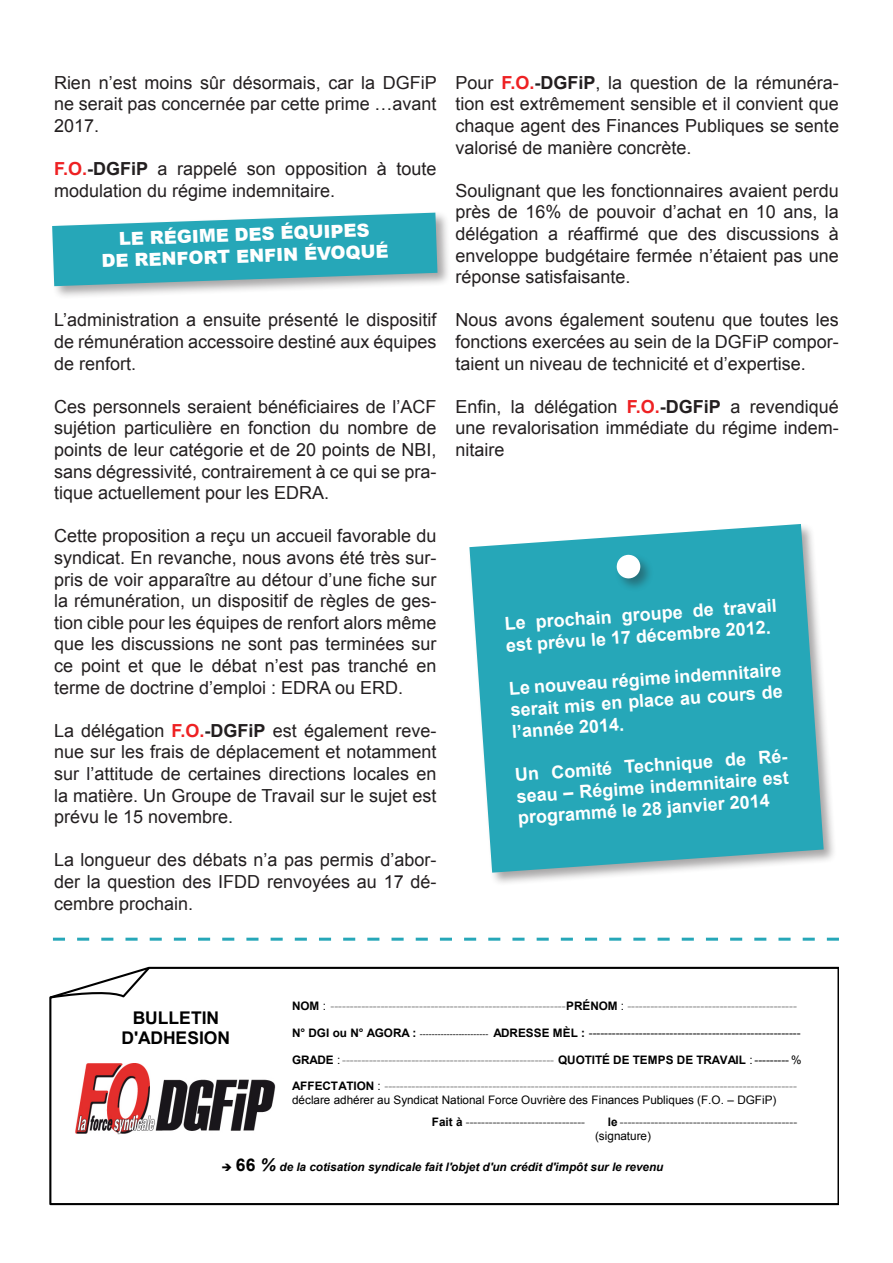
<style>
.page{position:relative;width:893px;height:1263px;background:#fff}
.page>*{position:absolute;margin:0;border:0;box-sizing:border-box;transform-origin:0 0}
.t1{font:18px/21.6px "Arial";color:#231f20;text-align:justify}
.t2{font:700 18px/21.6px "Arial";color:#fff}
.t3{font:900 18px "Arial";color:#fff}
.t4{font:700 17.55px/20.1px "Arial";color:#000;text-align:center}
.t5{font:11.7px/13.6px "Arial";letter-spacing:-.005em;color:#808080}
.t6{font:11.7px "Arial";color:#000}
.t7{font:700 11.7px/13.5px "Arial";letter-spacing:.005em;color:#808080}
.t8{font:italic 700 11.7px "Arial";color:#000}
.s1{font-weight:700;color:#ee2123}
.s2{font-weight:700}
.s3{font-weight:700;color:#000}
.s4{color:#000}
.s5{font-size:8.7px}
.s6{font-weight:400;color:#000}
.s7{font-style:normal;font-size:17.55px}
.s8{font-size:17.55px}
</style>
<div class="page">
<div style="left:50px;top:211px;width:402px;height:89px;background:#231f20;opacity:.4"></div>
<svg style="left:52px;top:213px;width:385px;height:73px;background:#49b2c0"></svg>
<div style="left:468px;top:522px;width:370px;height:364px;background:#231f20;opacity:.4"></div>
<svg style="left:469px;top:524px;width:355px;height:349px;background:#3eafbe"></svg>
<div style="left:615px;top:553px;width:39px;height:39px;background:#231f20;opacity:.4"></div>
<svg style="left:616px;top:554px;width:25px;height:25px"></svg>
<svg style="left:49px;top:967px;width:790px;height:239px"></svg>
<svg style="left:49px;top:967px;width:103px;height:33px"></svg>
<img style="left:76px;top:1064px;width:200px;height:71px">
<svg style="left:53px;top:938px;width:786px;height:3px"></svg>
<p class="t1" style="left:54px;top:72px;width:384px">Rien n’est moins sûr désormais, car la DGFiP ne serait pas concernée par cette prime …avant 2017.</p>
<p class="t1" style="left:54px;top:158px;width:384px"><span class="s1">F.O.</span><span class="s2">-DGFiP</span> a rappelé son opposition à toute modulation du régime indemnitaire.</p>
<p class="t3" style="left:118px;top:226px;width:252px;rotate:-2deg">LE RÉGIME DES ÉQUIPES</p>
<p class="t3" style="left:101px;top:248px;width:289px;rotate:-2deg">DE RENFORT ENFIN ÉVOQUÉ</p>
<p class="t1" style="left:54px;top:309px;width:384px">L’administration a ensuite présenté le dispositif de rémunération accessoire destiné aux équipes de renfort.</p>
<p class="t1" style="left:54px;top:396px;width:384px">Ces personnels seraient bénéficiaires de l’ACF sujétion particulière en fonction du nombre de points de leur catégorie et de 20 points de NBI, sans dégressivité, contrairement à ce qui se pra&shy;tique actuellement pour les EDRA.</p>
<p class="t1" style="left:54px;top:525px;width:384px">Cette proposition a reçu un accueil favorable du syndicat. En revanche, nous avons été très sur&shy;pris de voir apparaître au détour d’une fiche sur la rémunération, un dispositif de règles de ges&shy;tion cible pour les équipes de renfort alors même que les discussions ne sont pas terminées sur ce point et que le débat n’est pas tranché en terme de doctrine d’emploi : EDRA ou ERD.</p>
<p class="t1" style="left:54px;top:720px;width:384px">La délégation <span class="s1">F.O.</span><span class="s2">-DGFiP</span> est également reve&shy;nue sur les frais de déplacement et notamment sur l’attitude de certaines directions locales en la matière. Un Groupe de Travail sur le sujet est prévu le 15 novembre.</p>
<p class="t1" style="left:54px;top:849px;width:384px">La longueur des débats n’a pas permis d’abor&shy;der la question des IFDD renvoyées au 17 dé&shy;cembre prochain.</p>
<p class="t1" style="left:455px;top:72px;width:385px">Pour <span class="s1">F.O.</span><span class="s2">-DGFiP</span>, la question de la rémunéra&shy;tion est extrêmement sensible et il convient que chaque agent des Finances Publiques se sente valorisé de manière concrète.</p>
<p class="t1" style="left:455px;top:180px;width:385px">Soulignant que les fonctionnaires avaient perdu près de 16% de pouvoir d’achat en 10 ans, la délégation a réaffirmé que des discussions à enveloppe budgétaire fermée n’étaient pas une réponse satisfaisante.</p>
<p class="t1" style="left:455px;top:309px;width:385px">Nous avons également soutenu que toutes les fonctions exercées au sein de la DGFiP compor&shy;taient un niveau de technicité et d’expertise.</p>
<p class="t1" style="left:455px;top:396px;width:385px">Enfin, la délégation <span class="s1">F.O.</span><span class="s2">-DGFiP</span> a revendiqué une revalorisation immédiate du régime indem&shy;nitaire</p>
<p class="t2" style="left:504px;top:614px;width:274px;rotate:-4deg">Le prochain groupe de travail est prévu le 17 décembre 2012.</p>
<p class="t2" style="left:508px;top:678px;width:274px;text-align:justify;rotate:-4deg">Le nouveau régime indemnitaire serait mis en place au cours de l’année 2014.</p>
<p class="t2" style="left:514px;top:765px;width:277px;rotate:-4deg">Un Comité Technique de Ré&shy;seau – Régime indemnitaire est programmé le 28 janvier 2014</p>
<p class="t5" style="left:292px;top:999px;width:506px"><span class="s3">NOM</span> <span class="s4">:</span> -------------------------------------------------------------<span class="s3">PRÉNOM</span> <span class="s4">:</span> --------------------------------------------</p>
<p class="t6" style="left:292px;top:1025px;width:510px"><span class="s2">N° DGI ou N° AGORA :</span> <span class="s5">-----------------------</span> <span class="s2">ADRESSE MÈL :</span> -------------------------------------------------------</p>
<p class="t5" style="left:292px;top:1053px;width:511px"><span class="s3">GRADE</span> <span class="s4">:</span> ------------------------------------------------------- <span class="s3">QUOTITÉ DE TEMPS DE TRAVAIL</span> <span class="s4">: --------- %</span></p>
<p class="t5" style="left:292px;top:1079px;width:506px"><span class="s3">AFFECTATION</span> <span class="s4">:</span> ----------------------------------------------------------------------------------------------------------- <span class="s4">déclare adhérer au Syndicat National Force Ouvrière des Finances Publiques (F.O. – DGFiP)</span></p>
<p class="t7" style="left:432px;top:1116px;width:155px"><span class="s4">Fait à</span> -------------------------------</p>
<p class="t7" style="left:595px;top:1116px;width:203px;text-indent:13px"><span class="s4">le</span> ---------------------------------------------- <span class="s6">(signature)</span></p>
<p class="t8" style="left:221px;top:1159px;width:443px">➔ <span class="s7">66</span> <span class="s8">%</span> de la cotisation syndicale fait l'objet d'un crédit d'impôt sur le revenu</p>
<p class="t4" style="left:121px;top:1009px;width:110px">BULLETIN<br>D'ADHESION</p>
</div>
